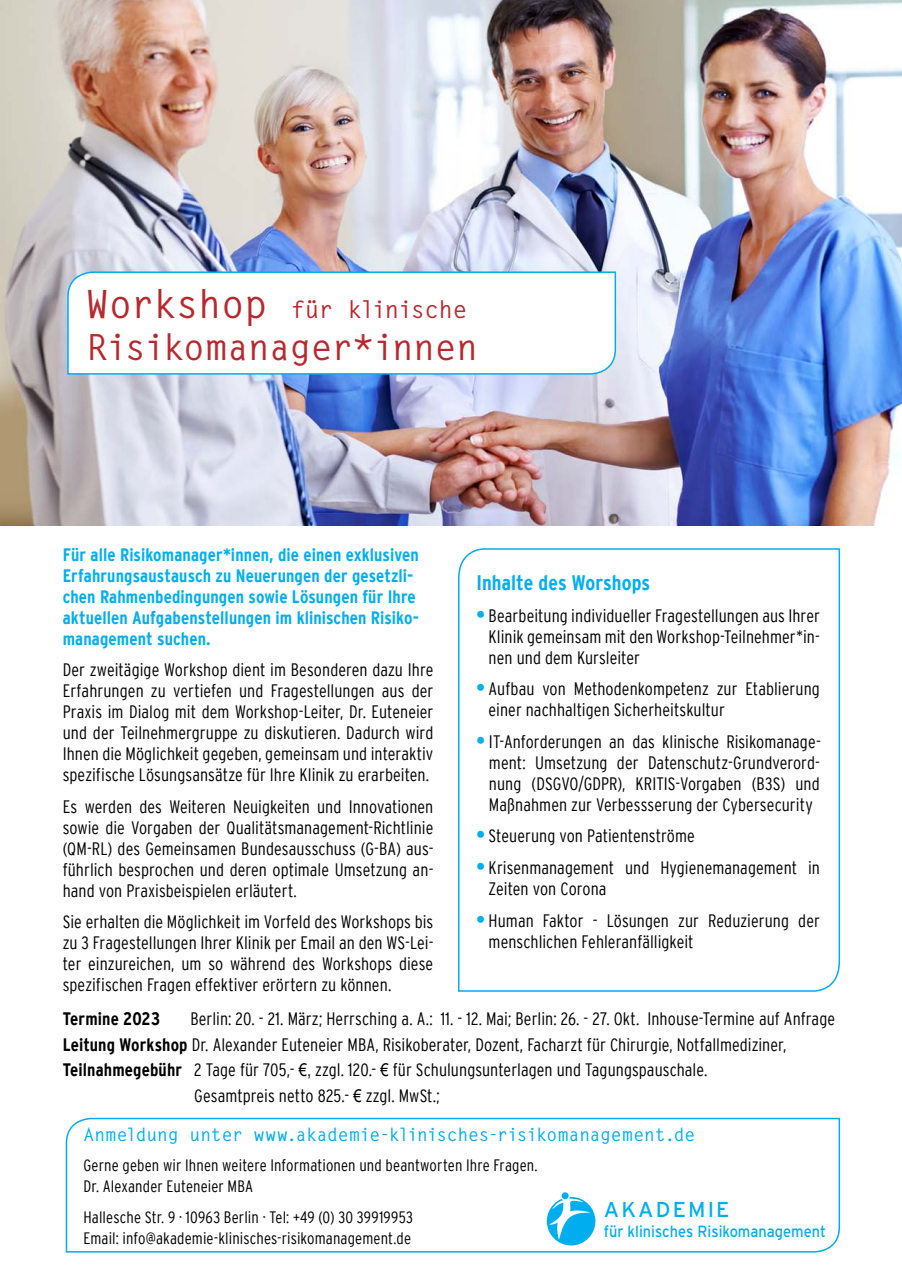
<style>
.page{position:relative;width:902px;height:1272px;background:#fff}
.page>*{position:absolute;margin:0;border:0;box-sizing:border-box;transform-origin:0 0}
.t1{font:700 36px "Letter Gothic Std";letter-spacing:-.025em;color:#b8292f}
.t2{font:700 24px "Letter Gothic Std";letter-spacing:-.035em;color:#b8292f}
.t3{font:21.6px "Interstate";letter-spacing:.1em;color:#00aeef}
.t4{font:700 condensed 21px "Interstate";letter-spacing:.005em;color:#00aeef}
.t5{font:300 condensed 18px/21px "Interstate";letter-spacing:.005em;color:#000;text-align:justify}
.t6{font:300 condensed 18px "Interstate";letter-spacing:.005em;color:#000101}
.t7{font:700 condensed 18px/21px "Interstate";letter-spacing:.005em;color:#00aeef}
.t8{font:700 18px "Letter Gothic Std";letter-spacing:-.01em;color:#00aeef}
.t9{font:700 condensed 18px "Interstate";letter-spacing:.005em;color:#000}
.t10{font:300 condensed 16.5px/21px "Interstate";letter-spacing:.005em;color:#000}
.t11{font:16.2px "Interstate";color:#00aeef;scale:.9 1}
.s1{font-size:39px}
.s2{font-weight:700;color:#000}
.s3{font-family:"Arial Narrow";font-weight:400;font-stretch:normal}
.s4{font-weight:700;font-size:21px;color:#00aeef}
</style>
<div class="page">
<img style="left:0;top:0;width:901px;height:525px">
<svg style="left:66px;top:271px;width:550px;height:104px"></svg>
<svg style="left:65px;top:1117px;width:775px;height:136px"></svg>
<div style="left:546px;top:1196px;width:49px;height:49px;background:#00aeef;border-radius:50%"></div>
<svg style="left:549px;top:1190px;width:42px;height:50px"></svg>
<div style="left:561px;top:1192px;width:7px;height:7px;background:#00aeef;border-radius:50%"></div>
<svg style="left:458px;top:548px;width:382px;height:444px"></svg>
<h2 class="t2" style="left:86px;top:294px;width:383px"><span class="s1">Workshop</span> für klinische</h2>
<h1 class="t1" style="left:86px;top:324px;width:393px">Risikomanager*innen</h1>
<p class="t7" style="left:63px;top:543px;width:357px">Für alle Risikomanager*innen, die einen exklusiven Erfahrungsaustausch zu Neuerungen der gesetzli&shy;chen Rahmenbedingungen sowie Lösungen für Ihre aktuellen Aufgabenstellungen im klinischen Risiko&shy;management suchen.</p>
<p class="t5" style="left:63px;top:659px;width:372px">Der zweitägige Workshop dient im Besonderen dazu Ihre Erfahrungen zu vertiefen und Fragestellungen aus der Praxis im Dialog mit dem Workshop-Leiter, Dr. Euteneier und der Teilnehmergruppe zu diskutieren. Dadurch wird Ihnen die Möglichkeit gegeben, gemeinsam und interaktiv spezifische Lösungsansätze für Ihre Klinik zu erarbeiten.</p>
<p class="t5" style="left:63px;top:795px;width:372px">Es werden des Weiteren Neuigkeiten und Innovationen sowie die Vorgaben der Qualitätsmanagement-Richtlinie (QM-RL) des Gemeinsamen Bundesausschuss (G-BA) aus&shy;führlich besprochen und deren optimale Umsetzung an&shy;hand von Praxisbeispielen erläutert.</p>
<p class="t5" style="left:63px;top:911px;width:372px">Sie erhalten die Möglichkeit im Vorfeld des Workshops bis zu 3 Fragestellungen Ihrer Klinik per Email an den WS-Lei&shy;ter einzureichen, um so während des Workshops diese spezifischen Fragen effektiver erörtern zu können.</p>
<p class="t9" style="left:63px;top:1009px;width:99px">Termine 2023</p>
<p class="t6" style="left:190px;top:1008px;width:646px">Berlin: 20. - 21. März; Herrsching a. A.: 11. - 12. Mai; Berlin: 26. - 27. Okt. Inhouse-Termine auf Anfrage</p>
<p class="t6" style="left:63px;top:1034px;width:725px"><span class="s2">Leitung Workshop</span> Dr. Alexander Euteneier MBA, Risikoberater, Dozent, Facharzt für Chirurgie, Notfallmediziner,</p>
<p class="t6" style="left:63px;top:1059px;width:646px"><span class="s2">Teilnahmegebühr</span> 2 Tage für 705,- <span class="s3">€,</span> zzgl. 120.- <span class="s3">€</span> für Schulungsunterlagen und Tagungspauschale.</p>
<p class="t6" style="left:194px;top:1085px;width:247px">Gesamtpreis netto 825.- <span class="s3">€</span> zzgl. MwSt.;</p>
<p class="t4" style="left:476px;top:571px;width:175px">Inhalte des Worshops</p>
<p class="t5" style="left:488px;top:605px;width:333px;text-indent:-12px"><span class="s4">•</span> Bearbeitung individueller Fragestellungen aus Ihrer Klinik gemeinsam mit den Workshop-Teilnehmer*in&shy;nen und dem Kursleiter</p>
<p class="t5" style="left:488px;top:678px;width:333px;text-indent:-12px"><span class="s4">•</span> Aufbau von Methodenkompetenz zur Etablierung einer nachhaltigen Sicherheitskultur</p>
<p class="t5" style="left:489px;top:731px;width:333px;text-indent:-13px"><span class="s4">•</span> IT-Anforderungen an das klinische Risikomanage&shy;ment: Umsetzung der Datenschutz-Grundverord&shy;nung (DSGVO/GDPR), KRITIS-Vorgaben (B3S) und Maßnahmen zur Verbessserung der Cybersecurity</p>
<p class="t5" style="left:476px;top:825px;width:220px"><span class="s4">•</span> Steuerung von Patientenströme</p>
<p class="t5" style="left:488px;top:857px;width:333px;text-indent:-12px"><span class="s4">•</span> Krisenmanagement und Hygienemanagement in<br>Zeiten von Corona</p>
<p class="t5" style="left:488px;top:909px;width:333px;text-indent:-12px"><span class="s4">•</span> Human Faktor - Lösungen zur Reduzierung der menschlichen Fehleranfälligkeit</p>
<p class="t8" style="left:83px;top:1123px;width:613px">Anmeldung unter www.akademie-klinisches-risikomanagement.de</p>
<p class="t10" style="left:83px;top:1154px;width:455px">Gerne geben wir Ihnen weitere Informationen und beantworten Ihre Fragen.<br>Dr. Alexander Euteneier MBA</p>
<p class="t10" style="left:83px;top:1206px;width:331px">Hallesche Str. 9 · 10963 Berlin · Tel: +49 (0) 30 39919953<br>Email: info@akademie-klinisches-risikomanagement.de</p>
<p class="t3" style="left:603px;top:1197px;width:127px">AKADEMIE</p>
<p class="t11" style="left:603px;top:1221px;width:248px">für klinisches Risikomanagement</p>
</div>
